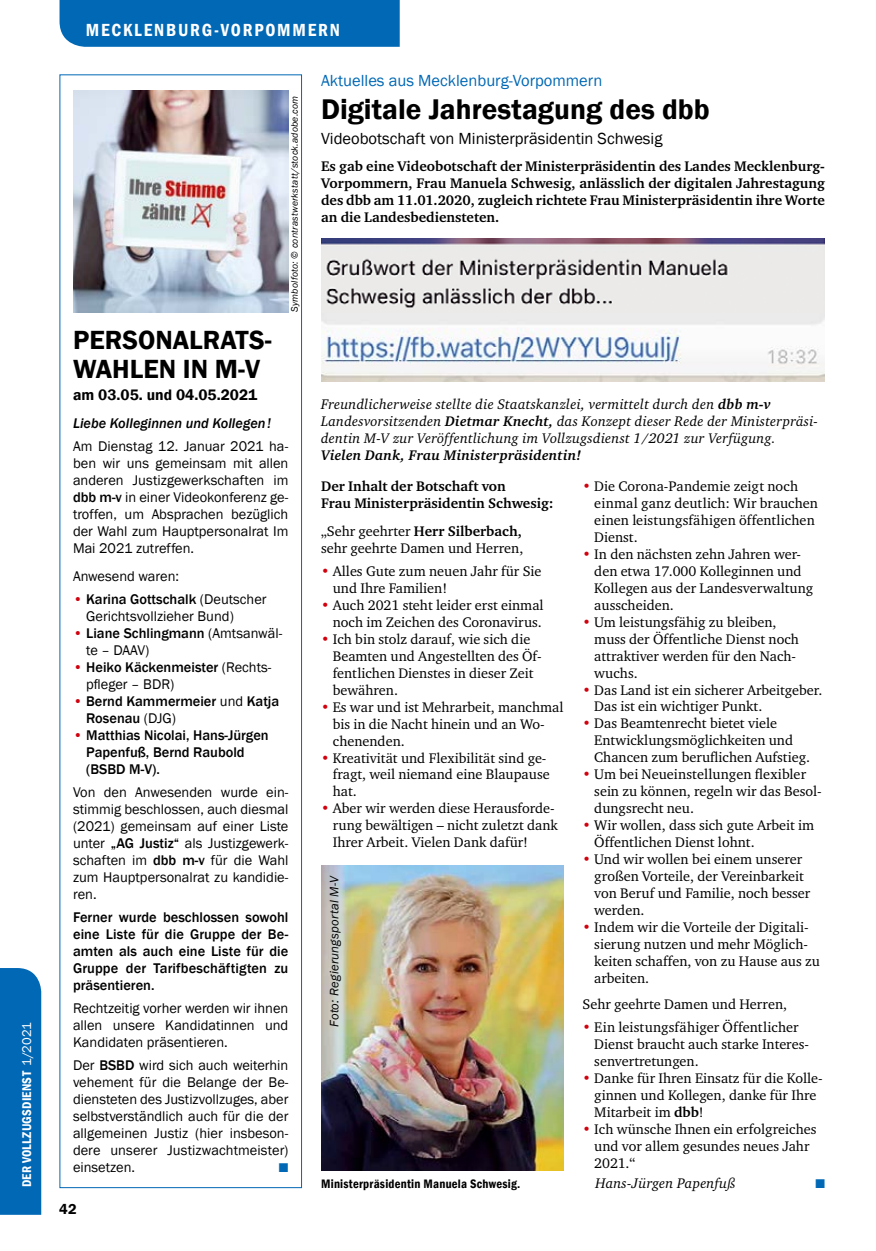
<style>
.page{position:relative;width:876px;height:1251px;background:#fff}
.page>*{position:absolute;margin:0;border:0;box-sizing:border-box;transform-origin:0 0}
.t1{font:600 29.25px "Franklin Gothic";color:#000}
.t2{font:600 27px/28.5px "Franklin Gothic";color:#000}
.t3{font:600 condensed 18px "Franklin Gothic";letter-spacing:.1em;color:#fff}
.t4{font:16.5px "Franklin Gothic";color:#000}
.t5{font:16.5px "Franklin Gothic";color:#0068b5}
.t6{font:600 15.6px "Franklin Gothic";color:#000}
.t7{font:600 14.7px "Franklin Gothic";color:#000}
.t8{font:14.4px/17px "Franklin Gothic";color:#000;text-align:justify}
.t9{font:500 14.4px/17px "Franklin Gothic";color:#000}
.t10{font:italic 500 14.4px/23px "Franklin Gothic";color:#000}
.t11{font:14.25px/17px "Charter ITC";color:#000}
.t12{font:700 14.25px/17px "Charter ITC";color:#000;text-align:justify}
.t13{font:italic 14.25px/17px "Charter ITC";letter-spacing:.015em;color:#000}
.t14{font:600 condensed 13.05px "Franklin Gothic";letter-spacing:.015em;color:#fff}
.t15{font:600 condensed 12.6px "Franklin Gothic";letter-spacing:.02em;color:#000}
.t16{font:italic 12.6px "Franklin Gothic";letter-spacing:.02em;color:#000}
.t17{font:12.6px "Zapf Dingbats";color:#0068b5}
.t18{font:italic 9.75px "Franklin Gothic";letter-spacing:.02em;color:#000}
.s1{font-weight:400;font-stretch:normal}
.s2{font-weight:400;font-style:normal}
.s3{font-weight:500}
.s4{color:#d1010e}
.s5{font-weight:400;color:#d1010e}
.s6{font-weight:400}
.s7{font-weight:700}
</style>
<div class="page">
<div style="left:0;top:968px;width:41px;height:246px;background:#0068b5"></div>
<div style="left:60px;top:0;width:340px;height:47px;background:#0068b5"></div>
<div style="left:60px;top:74px;width:242px;height:1113px;border:1px solid #0068b5"></div>
<img style="left:73px;top:90px;width:215px;height:223px">
<img style="left:321px;top:239px;width:504px;height:143px">
<img style="left:321px;top:865px;width:242px;height:305px">
<p class="t14" style="left:18px;top:1186px;width:166px;rotate:-90deg">DER VOLLZUGSDIENST <span class="s1">1/2021</span></p>
<p class="t3" style="left:86px;top:18px;width:256px">MECKLENBURG-VORPOMMERN</p>
<p class="t18" style="left:288px;top:312px;width:218px;rotate:-90deg">Symbolfoto: © contrastwerkstatt/stock.adobe.com</p>
<p class="t2" style="left:73px;top:326px;width:200px">PERSONALRATS-<br>WAHLEN IN M-V</p>
<p class="t6" style="left:73px;top:385px;width:186px">am 03.05. und 04.05.2021</p>
<p class="t10" style="left:73px;top:412px;width:217px">Liebe Kolleginnen und Kollegen!<br><span class="s2">Am Dienstag 12. Januar 2021 ha-</span></p>
<p class="t8" style="left:73px;top:455px;width:217px">ben wir uns gemeinsam mit allen anderen Justizgewerkschaften im <span class="s3">dbb m-v</span> in einer Videokonferenz ge&shy;troffen, um Absprachen bezüglich der Wahl zum Hauptpersonalrat Im Mai 2021 zutreffen.</p>
<p class="t8" style="left:73px;top:568px;width:108px">Anwesend waren:</p>
<p class="t8" style="left:86px;top:591px;width:182px;text-indent:-13px"><span class="s4">•</span> <span class="s3">Karina Gottschalk</span> (Deutscher<br>Gerichtsvollzieher Bund)</p>
<p class="t8" style="left:86px;top:625px;width:198px;text-indent:-13px"><span class="s4">•</span> <span class="s3">Liane Schlingmann</span> (Amtsanwäl&shy;te – DAAV)</p>
<p class="t8" style="left:86px;top:659px;width:187px;text-indent:-13px"><span class="s4">•</span> <span class="s3">Heiko Käckenmeister</span> (Rechts&shy;pfleger – BDR)</p>
<p class="t9" style="left:86px;top:693px;width:195px;text-indent:-13px"><span class="s5">•</span> Bernd Kammermeier <span class="s6">und</span> Katja<br>Rosenau <span class="s6">(DJG)</span></p>
<p class="t9" style="left:86px;top:727px;width:184px;text-indent:-13px"><span class="s5">•</span> Matthias Nicolai, Hans-Jürgen<br>Papenfuß, Bernd Raubold (BSBD M-V).</p>
<p class="t8" style="left:73px;top:784px;width:217px">Von den Anwesenden wurde ein&shy;stimmig beschlossen, auch diesmal (2021) gemeinsam auf einer Liste unter <span class="s3">„AG Justiz“</span> als Justizgewerk&shy;schaften im <span class="s3">dbb m-v</span> für die Wahl zum Hauptpersonalrat zu kandidie&shy;ren.</p>
<p class="t9" style="left:73px;top:909px;width:217px;text-align:justify">Ferner wurde beschlossen sowohl eine Liste für die Gruppe der Be&shy;amten als auch eine Liste für die Gruppe der Tarifbeschäftigten zu präsentieren.</p>
<p class="t8" style="left:73px;top:1000px;width:217px">Rechtzeitig vorher werden wir ihnen allen unsere Kandidatinnen und Kandidaten präsentieren.</p>
<p class="t8" style="left:73px;top:1057px;width:217px">Der <span class="s3">BSBD</span> wird sich auch weiterhin vehement für die Belange der Be&shy;diensteten des Justizvollzuges, aber selbstverständlich auch für die der allgemeinen Justiz (hier insbeson&shy;dere unserer Justizwachtmeister) einsetzen.</p>
<p class="t17" style="left:279px;top:1161px;width:11px">■</p>
<p class="t7" style="left:59px;top:1200px;width:19px">42</p>
<p class="t5" style="left:321px;top:70px;width:283px">Aktuelles aus Mecklenburg-Vorpommern</p>
<p class="t1" style="left:321px;top:91px;width:390px">Digitale Jahrestagung des dbb</p>
<p class="t4" style="left:321px;top:128px;width:343px">Videobotschaft von Ministerpräsidentin Schwesig</p>
<p class="t12" style="left:321px;top:158px;width:505px">Es gab eine Videobotschaft der Ministerpräsidentin des Landes Mecklenburg-Vorpommern, Frau Manuela Schwesig, anlässlich der digitalen Jahrestagung des dbb am 11.01.2020, zugleich richtete Frau Ministerpräsidentin ihre Worte an die Landesbediensteten.</p>
<p class="t13" style="left:321px;top:396px;width:499px">Freundlicherweise stellte die Staatskanzlei, vermittelt durch den <span class="s7">dbb m-v </span>Landesvorsitzenden <span class="s7">Dietmar Knecht,</span> das Konzept dieser Rede der Ministerpräsi&shy;dentin M-V zur Veröffentlichung im Vollzugsdienst 1/2021 zur Verfügung.<br><span class="s7">Vielen Dank, Frau Ministerpräsidentin!</span></p>
<p class="t12" style="left:321px;top:478px;width:234px">Der Inhalt der Botschaft von<br>Frau Ministerpräsidentin Schwesig:</p>
<p class="t11" style="left:321px;top:522px;width:204px">„Sehr geehrter <span class="s7">Herr Silberbach, </span>sehr geehrte Damen und Herren,</p>
<p class="t11" style="left:333px;top:562px;width:210px;text-indent:-12px"><span class="s4">•</span> Alles Gute zum neuen Jahr für Sie und Ihre Familien!</p>
<p class="t11" style="left:321px;top:596px;width:224px;text-align:right"><span class="s4">•</span> Auch 2021 steht leider erst einmal noch im Zeichen des Coronavirus.</p>
<p class="t11" style="left:333px;top:630px;width:210px;text-indent:-12px"><span class="s4">•</span> Ich bin stolz darauf, wie sich die<br>Beamten und Angestellten des Öf&shy;fentlichen Dienstes in dieser Zeit bewähren.</p>
<p class="t11" style="left:333px;top:698px;width:232px;text-indent:-12px"><span class="s4">•</span> Es war und ist Mehrarbeit, manchmal bis in die Nacht hinein und an Wo&shy;chenenden.</p>
<p class="t11" style="left:333px;top:749px;width:218px;text-indent:-12px"><span class="s4">•</span> Kreativität und Flexibilität sind ge&shy;fragt, weil niemand eine Blaupause hat.</p>
<p class="t11" style="left:333px;top:799px;width:227px;text-indent:-12px"><span class="s4">•</span> Aber wir werden diese Herausforde&shy;rung bewältigen – nicht zuletzt dank<br>Ihrer Arbeit. Vielen Dank dafür!</p>
<p class="t11" style="left:594px;top:477px;width:225px;text-indent:-12px"><span class="s4">•</span> Die Corona-Pandemie zeigt noch einmal ganz deutlich: Wir brauchen einen leistungsfähigen öffentlichen<br>Dienst.</p>
<p class="t11" style="left:594px;top:545px;width:221px;text-indent:-12px"><span class="s4">•</span> In den nächsten zehn Jahren wer&shy;den etwa 17.000 Kolleginnen und<br>Kollegen aus der Landesverwaltung ausscheiden.</p>
<p class="t11" style="left:594px;top:613px;width:206px;text-indent:-12px"><span class="s4">•</span> Um leistungsfähig zu bleiben, muss der Öffentliche Dienst noch attraktiver werden für den Nach&shy;wuchs.</p>
<p class="t11" style="left:594px;top:681px;width:230px;text-indent:-12px"><span class="s4">•</span> Das Land ist ein sicherer Arbeitgeber.<br>Das ist ein wichtiger Punkt.</p>
<p class="t11" style="left:594px;top:715px;width:217px;text-indent:-12px"><span class="s4">•</span> Das Beamtenrecht bietet viele<br>Entwicklungsmöglichkeiten und<br>Chancen zum beruflichen Aufstieg.</p>
<p class="t11" style="left:594px;top:765px;width:229px;text-indent:-12px"><span class="s4">•</span> Um bei Neueinstellungen flexibler sein zu können, regeln wir das Besol&shy;dungsrecht neu.</p>
<p class="t11" style="left:594px;top:816px;width:222px;text-indent:-12px"><span class="s4">•</span> Wir wollen, dass sich gute Arbeit im<br>Öffentlichen Dienst lohnt.</p>
<p class="t11" style="left:594px;top:850px;width:218px;text-indent:-12px"><span class="s4">•</span> Und wir wollen bei einem unserer großen Vorteile, der Vereinbarkeit von Beruf und Familie, noch besser werden.</p>
<p class="t11" style="left:594px;top:918px;width:227px;text-indent:-12px"><span class="s4">•</span> Indem wir die Vorteile der Digitali&shy;sierung nutzen und mehr Möglich&shy;keiten schaffen, von zu Hause aus zu arbeiten.</p>
<p class="t11" style="left:583px;top:995px;width:206px">Sehr geehrte Damen und Herren,</p>
<p class="t11" style="left:594px;top:1018px;width:216px;text-indent:-12px"><span class="s4">•</span> Ein leistungsfähiger Öffentlicher<br>Dienst braucht auch starke Interes&shy;senvertretungen.</p>
<p class="t11" style="left:594px;top:1069px;width:230px;text-indent:-12px"><span class="s4">•</span> Danke für Ihren Einsatz für die Kolle&shy;ginnen und Kollegen, danke für Ihre<br>Mitarbeit im <span class="s7">dbb</span>!</p>
<p class="t11" style="left:594px;top:1120px;width:224px;text-indent:-12px"><span class="s4">•</span> Ich wünsche Ihnen ein erfolgreiches und vor allem gesundes neues Jahr<br>2021.“</p>
<p class="t16" style="left:326px;top:1026px;width:153px;rotate:-90deg">Foto: Regierungsportal M-V</p>
<p class="t15" style="left:321px;top:1174px;width:201px">Ministerpräsidentin Manuela Schwesig.</p>
<p class="t13" style="left:595px;top:1174px;width:142px">Hans-Jürgen Papenfuß</p>
<p class="t17" style="left:815px;top:1177px;width:11px">■</p>
</div>
